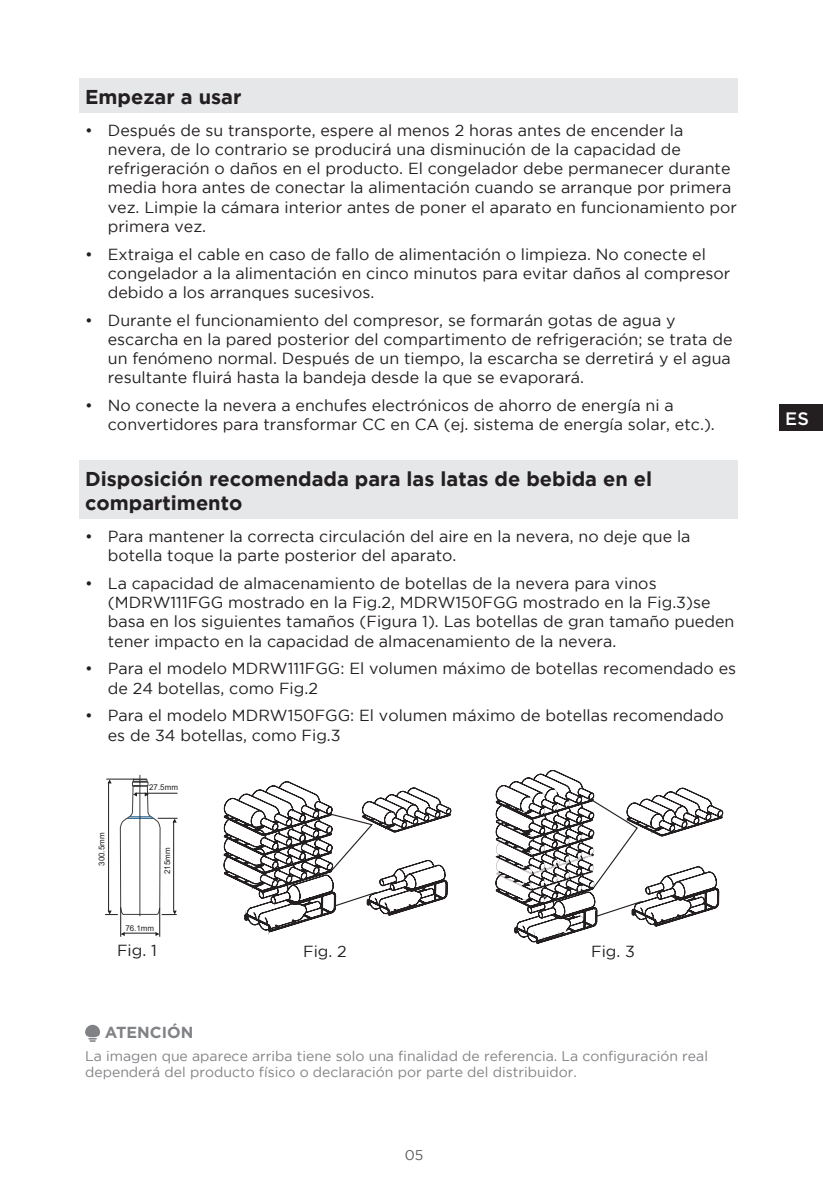
<style>
.page{position:relative;width:823px;height:1191px;background:#fff}
.page>*{position:absolute;margin:0;border:0;box-sizing:border-box;transform-origin:0 0}
.二级标题{font:700 20px/24px "Gotham";color:#231f20}
.t1{font:500 18px "Gotham";color:#fff}
.正文{font:16px/19.2px "Gotham";color:#231f20}
.t2{font:700 16px "Gotham";color:#808285}
.t3{font:15.8px "Arial";color:#030303}
.注意事项{font:14px/16px "Gotham";color:#808285}
.t4{font:14px "Gotham";color:#57585a}
.t5{font:8px "Arial";color:#231f20}
</style>
<div class="page">
<div style="left:779px;top:404px;width:43px;height:26px;background:#231f20"></div>
<div style="left:79px;top:78px;width:658px;height:34px;background:#e6e7e9"></div>
<div style="left:79px;top:460px;width:658px;height:59px;background:#e6e7e9"></div>
<svg style="left:223px;top:781px;width:228px;height:154px"></svg>
<svg style="left:495px;top:770px;width:227px;height:174px"></svg>
<hr style="left:139px;top:775px;width:1px;height:141px;background:#3e3e3f">
<svg style="left:105px;top:778px;width:72px;height:158px"></svg>
<div style="left:580px;top:943px;width:65px;height:30px;background:#fff"></div>
<svg style="left:85px;top:1024px;width:15px;height:17px"></svg>
<p class="二级标题" style="left:85px;top:84px;width:158px">Empezar a usar</p>
<p class="正文" style="left:108px;top:120px;width:630px;text-indent:-23px">• Después de su transporte, espere al menos 2 horas antes de encender la nevera, de lo contrario se producirá una disminución de la capacidad de refrigeración o daños en el producto. El congelador debe permanecer durante media hora antes de conectar la alimentación cuando se arranque por primera vez. Limpie la cámara interior antes de poner el aparato en funcionamiento por primera vez.</p>
<p class="正文" style="left:108px;top:244px;width:623px;text-indent:-23px">• Extraiga el cable en caso de fallo de alimentación o limpieza. No conecte el congelador a la alimentación en cinco minutos para evitar daños al compresor debido a los arranques sucesivos.</p>
<p class="正文" style="left:108px;top:310px;width:625px;text-indent:-23px">• Durante el funcionamiento del compresor, se formarán gotas de agua y escarcha en la pared posterior del compartimento de refrigeración; se trata de un fenómeno normal. Después de un tiempo, la escarcha se derretirá y el agua resultante fluirá hasta la bandeja desde la que se evaporará.</p>
<p class="正文" style="left:108px;top:395px;width:608px;text-indent:-23px">• No conecte la nevera a enchufes electrónicos de ahorro de energía ni a convertidores para transformar CC en CA (ej. sistema de energía solar, etc.).</p>
<p class="二级标题" style="left:85px;top:466px;width:568px">Disposición recomendada para las latas de bebida en el compartimento</p>
<p class="正文" style="left:108px;top:526px;width:584px;text-indent:-23px">• Para mantener la correcta circulación del aire en la nevera, no deje que la botella toque la parte posterior del aparato.</p>
<p class="正文" style="left:108px;top:573px;width:627px;text-indent:-23px">• La capacidad de almacenamiento de botellas de la nevera para vinos (MDRW111FGG mostrado en la Fig.2, MDRW150FGG mostrado en la Fig.3)se basa en los siguientes tamaños (Figura 1). Las botellas de gran tamaño pueden tener impacto en la capacidad de almacenamiento de la nevera.</p>
<p class="正文" style="left:108px;top:659px;width:629px;text-indent:-23px">• Para el modelo MDRW111FGG: El volumen máximo de botellas recomendado es de 24 botellas, como Fig.2</p>
<p class="正文" style="left:108px;top:706px;width:617px;text-indent:-23px">• Para el modelo MDRW150FGG: El volumen máximo de botellas recomendado es de 34 botellas, como Fig.3</p>
<p class="t5" style="left:96px;top:866px;width:35px;rotate:-90deg">300.5mm</p>
<p class="t5" style="left:149px;top:782px;width:30px">27.5mm</p>
<p class="t5" style="left:162px;top:874px;width:28px;rotate:-90deg">215mm</p>
<p class="t5" style="left:125px;top:922px;width:30px">76.1mm</p>
<p class="正文" style="left:117px;top:940px;width:41px">Fig. 1</p>
<p class="正文" style="left:303px;top:941px;width:45px">Fig. 2</p>
<p class="正文" style="left:590px;top:941px;width:45px">Fig. 3</p>
<p class="t3" style="left:119px;top:939px;width:36px">Fig.1</p>
<p class="t3" style="left:308px;top:939px;width:36px">Fig.2</p>
<p class="t3" style="left:595px;top:940px;width:36px">Fig.3</p>
<p class="t2" style="left:105px;top:1022px;width:90px">ATENCIÓN</p>
<p class="注意事项" style="left:85px;top:1048px;width:624px">La imagen que aparece arriba tiene solo una finalidad de referencia. La configuración real dependerá del producto físico o declaración por parte del distribuidor.</p>
<p class="t4" style="left:404px;top:1147px;width:20px">05</p>
<p class="t1" style="left:784px;top:408px;width:25px">ES</p>
</div>
